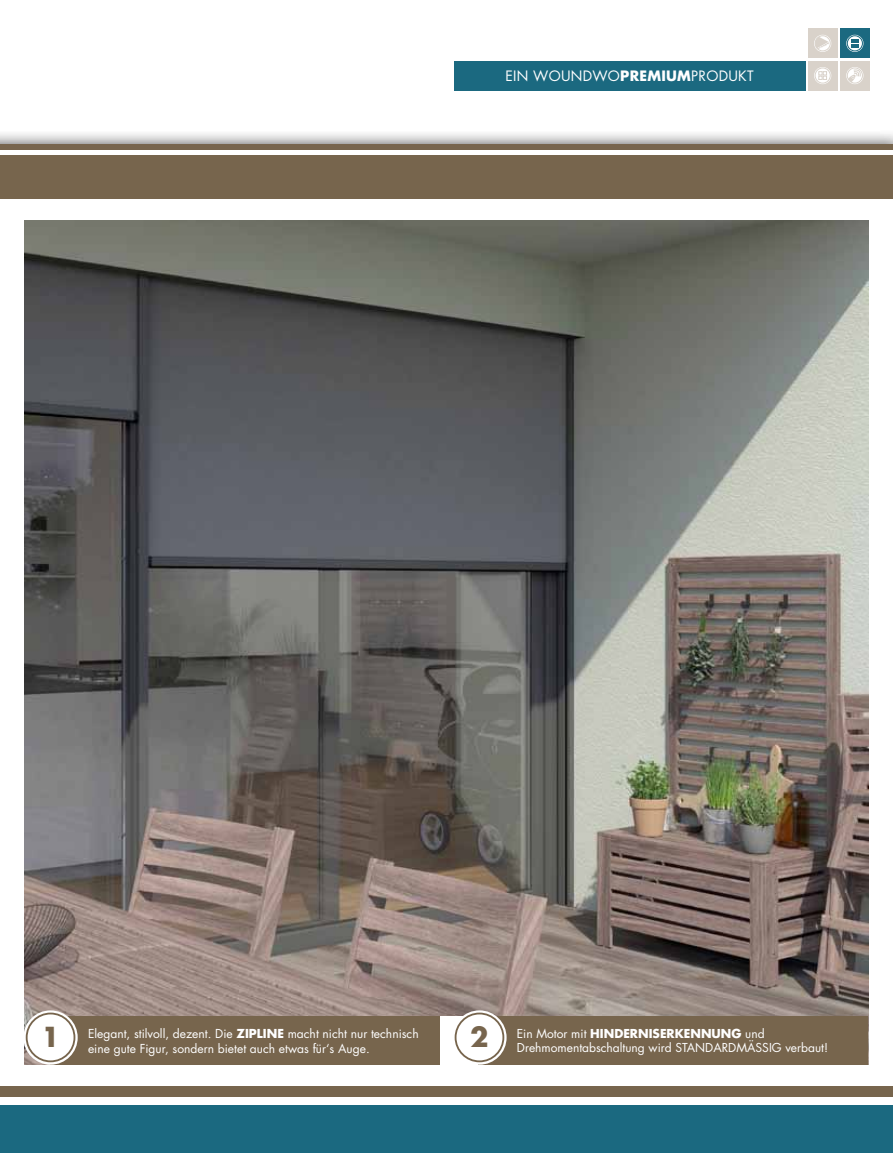
<style>
.page{position:relative;width:893px;height:1153px;background:#fff}
.page>*{position:absolute;margin:0;border:0;box-sizing:border-box;transform-origin:0 0}
.t1{font:700 26.85px "Futura";color:#77654d}
.t2{font:13.95px "Futura";letter-spacing:.02em;color:#fff}
.t3{font:12px/14.4px "Futura";color:#fff}
.t4{font:700 12px "Futura";color:#fff}
.s1{font-weight:700}
</style>
<div class="page">
<div style="left:0;top:129px;width:893px;height:63px;background:#000;opacity:.75"></div>
<div style="left:0;top:145px;width:893px;height:54px;background:#77654d"></div>
<hr style="left:0;top:150px;width:892px;height:4px;background:#fff">
<div style="left:0;top:1085px;width:893px;height:67px;background:#1b6980"></div>
<div style="left:0;top:1085px;width:893px;height:12px;background:#77654d"></div>
<div style="left:0;top:1096px;width:893px;height:7px;background:#fff"></div>
<div style="left:808px;top:29px;width:29px;height:29px;background:#d9d2ca"></div>
<div style="left:840px;top:29px;width:30px;height:29px;background:#1b6980"></div>
<svg style="left:814px;top:35px;width:17px;height:17px"></svg>
<svg style="left:815px;top:36px;width:14px;height:14px"></svg>
<div style="left:815px;top:35px;width:15px;height:16px;border:1px solid #d9d2ca;border-radius:50%"></div>
<svg style="left:846px;top:35px;width:17px;height:17px"></svg>
<svg style="left:847px;top:36px;width:15px;height:15px"></svg>
<div style="left:847px;top:35px;width:16px;height:16px;border:1px solid #1b6980;border-radius:50%"></div>
<svg style="left:851px;top:39px;width:8px;height:9px"></svg>
<div style="left:808px;top:61px;width:29px;height:29px;background:#d9d2ca"></div>
<div style="left:840px;top:61px;width:30px;height:29px;background:#d9d2ca"></div>
<svg style="left:814px;top:67px;width:17px;height:17px"></svg>
<div style="left:815px;top:68px;width:15px;height:15px;background:#fff;border-radius:50%"></div>
<div style="left:815px;top:68px;width:15px;height:15px;border:1px solid #d9d2ca;border-radius:50%"></div>
<svg style="left:818px;top:71px;width:9px;height:9px"></svg>
<div style="left:846px;top:67px;width:17px;height:17px;background:#ece9e5;border-radius:50%"></div>
<svg style="left:847px;top:68px;width:15px;height:15px"></svg>
<div style="left:847px;top:68px;width:16px;height:15px;border:1px solid #d9d2ca;border-radius:50%"></div>
<div style="left:454px;top:61px;width:351px;height:29px;background:#1b6980"></div>
<img style="left:25px;top:220px;width:843px;height:844px">
<div style="left:386px;top:1016px;width:200px;height:65px;background:#fff"></div>
<div style="left:478px;top:1015px;width:390px;height:49px;background:#77654d"></div>
<div style="left:50px;top:1016px;width:389px;height:48px;background:#77654d"></div>
<svg style="left:23px;top:1010px;width:55px;height:54px"></svg>
<div style="left:27px;top:1013px;width:47px;height:48px;background:#fff;border-radius:50%"></div>
<div style="left:26px;top:1012px;width:49px;height:50px;border:2px solid #77654d;border-radius:50%"></div>
<svg style="left:452px;top:1010px;width:55px;height:54px"></svg>
<div style="left:456px;top:1013px;width:47px;height:48px;background:#fff;border-radius:50%"></div>
<div style="left:455px;top:1012px;width:49px;height:50px;border:2px solid #77654d;border-radius:50%"></div>
<p class="t2" style="left:505px;top:67px;width:250px">EIN WOUNDWO<span class="s1">PREMIUM</span>PRODUKT</p>
<h1 class="t1" style="left:41px;top:1018px;width:20px">1</h1>
<h1 class="t1" style="left:470px;top:1018px;width:20px">2</h1>
<p class="t3" style="left:88px;top:1026px;width:332px">Elegant, stilvoll, dezent. Die <span class="s1">ZIPLINE</span> macht nicht nur technisch eine gute Figur, sondern bietet auch etwas für‘s Auge.</p>
<p class="t3" style="left:517px;top:1026px;width:92px">Ein Motor mit <span class="s1">HINDERNISER</span></p>
<p class="t4" style="left:675px;top:1024px;width:20px">KENNUNG</p>
<p class="t3" style="left:745px;top:1026px;width:21px">und</p>
<p class="t3" style="left:517px;top:1040px;width:180px">Drehmomentabschaltung wird standard</p>
<p class="t3" style="left:736px;top:1040px;width:93px">mäSSig verbaut!</p>
</div>
